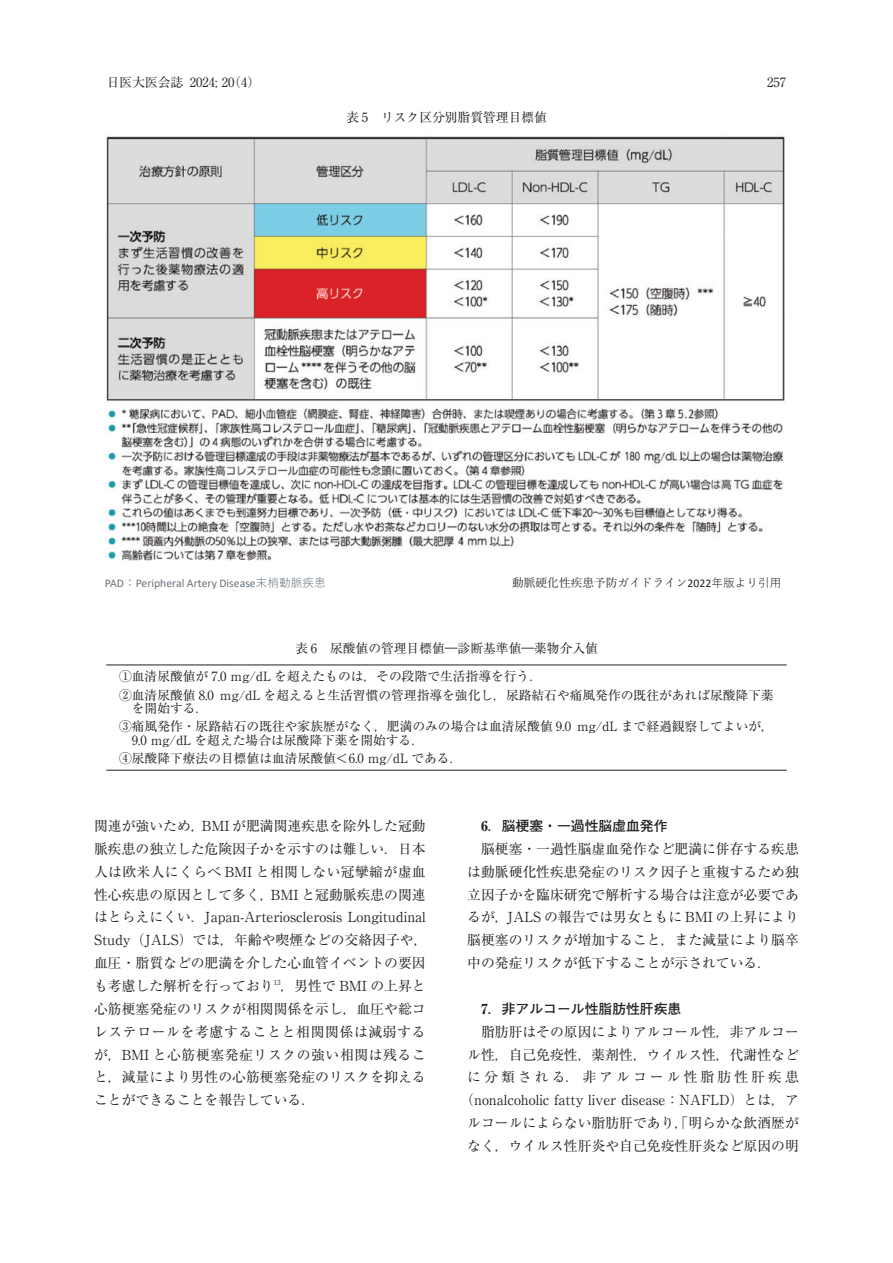
<style>
.page{position:relative;width:893px;height:1263px;background:#fff}
.page>*{position:absolute;margin:0;border:0;box-sizing:border-box;transform-origin:0 0}
.t1{font:13.8px/22.8px "Ryumin Pr 6 N";color:#231f20}
.t2{font:700 13.8px "Futo Go B101 Pr 6 N";color:#231f20}
.t3{font:12.75px/18.1px "Ryumin Pr 6 N";color:#231f20}
.t4{font:11.7px "Calibri";color:#65717b}
.t5{font:11.7px "Yu Mincho";color:#231f20}
.s1{font-family:"Yu Gothic"}
.s2{font-family:"Calibri"}
.s3{font-family:"Ryumin Pr 6 N";font-weight:800}
</style>
<div class="page">
<img style="left:105px;top:136px;width:680px;height:425px">
<hr style="left:106px;top:665px;width:681px;height:1px;background:#231f20">
<hr style="left:106px;top:770px;width:681px;height:1px;background:#231f20">
<p class="t3" style="left:107px;top:73px;width:155px">日医大医会誌 2024; 20（4）</p>
<p class="t3" style="left:767px;top:73px;width:21px">257</p>
<p class="t3" style="left:346px;top:108px;width:202px">表 5 リスク区分別脂質管理目標値</p>
<p class="t4" style="left:105px;top:575px;width:222px">PAD<span class="s1">：</span>Peripheral Artery Disease<span class="s1">末梢動脈疾患</span></p>
<p class="t5" style="left:512px;top:572px;width:271px">動脈硬化性疾患予防ガイドライン<span class="s2">2022</span><span class="s1">年版より引用</span></p>
<p class="t3" style="left:295px;top:638px;width:304px">表 6 尿酸値の管理目標値―診断基準値―薬物介入値</p>
<p class="t3" style="left:119px;top:667px;width:656px">①血清尿酸値が 7.0 mg/dL を超えたものは，その段階で生活指導を行う．<br>②血清尿酸値 8.0 mg/dL を超えると生活習慣の管理指導を強化し，尿路結石や痛風発作の既往があれば尿酸降下薬</p>
<p class="t3" style="left:119px;top:699px;width:656px;text-indent:13px">を開始する．<br>③痛風発作・尿路結石の既往や家族歴がなく，肥満のみの場合は血清尿酸値 9.0 mg/dL まで経過観察してよいが，</p>
<p class="t3" style="left:119px;top:731px;width:345px;text-indent:13px">9.0 mg/dL を超えた場合は尿酸降下薬を開始する．<br>④尿酸降下療法の目標値は血清尿酸値＜6.0 mg/dL である．</p>
<p class="t1" style="left:94px;top:814px;width:335px">関連が強いため，BMI が肥満関連疾患を除外した冠動脈疾患の独立した危険因子かを示すのは難しい．日本人は欧米人にくらべ BMI と相関しない冠攣縮が虚血性心疾患の原因として多く，BMI と冠動脈疾患の関連はとらえにくい．Japan-Arteriosclerosis Longitudinal<br>Study（JALS）では，年齢や喫煙などの交絡因子や，血圧・脂質などの肥満を介した心血管イベントの要因も考慮した解析を行っており<sup>13</sup>，男性で BMI の上昇と心筋梗塞発症のリスクが相関関係を示し，血圧や総コレステロールを考慮することと相関関係は減弱するが，BMI と心筋梗塞発症リスクの強い相関は残ること，減量により男性の心筋梗塞発症のリスクを抑えることができることを報告している．</p>
<p class="t2" style="left:481px;top:815px;width:188px"><span class="s3">6</span>．脳梗塞・一過性脳虚血発作</p>
<p class="t1" style="left:467px;top:836px;width:333px;text-align:justify">　脳梗塞・一過性脳虚血発作など肥満に併存する疾患は動脈硬化性疾患発症のリスク因子と重複するため独立因子かを臨床研究で解析する場合は注意が必要であるが，JALS の報告では男女ともに BMI の上昇により脳梗塞のリスクが増加すること，また減量により脳卒中の発症リスクが低下することが示されている．</p>
<p class="t2" style="left:481px;top:997px;width:202px"><span class="s3">7</span>．非アルコール性脂肪性肝疾患</p>
<p class="t1" style="left:460px;top:1019px;width:340px;text-align:center">　脂肪肝はその原因によりアルコール性，非アルコール性，自己免疫性，薬剤性，ウイルス性，代謝性などに分類される．非アルコール性脂肪性肝疾患（nonalcoholic fatty liver disease：NAFLD）とは，アルコールによらない脂肪肝であり，「明らかな飲酒歴がなく，ウイルス性肝炎や自己免疫性肝炎など原因の明</p>
</div>
